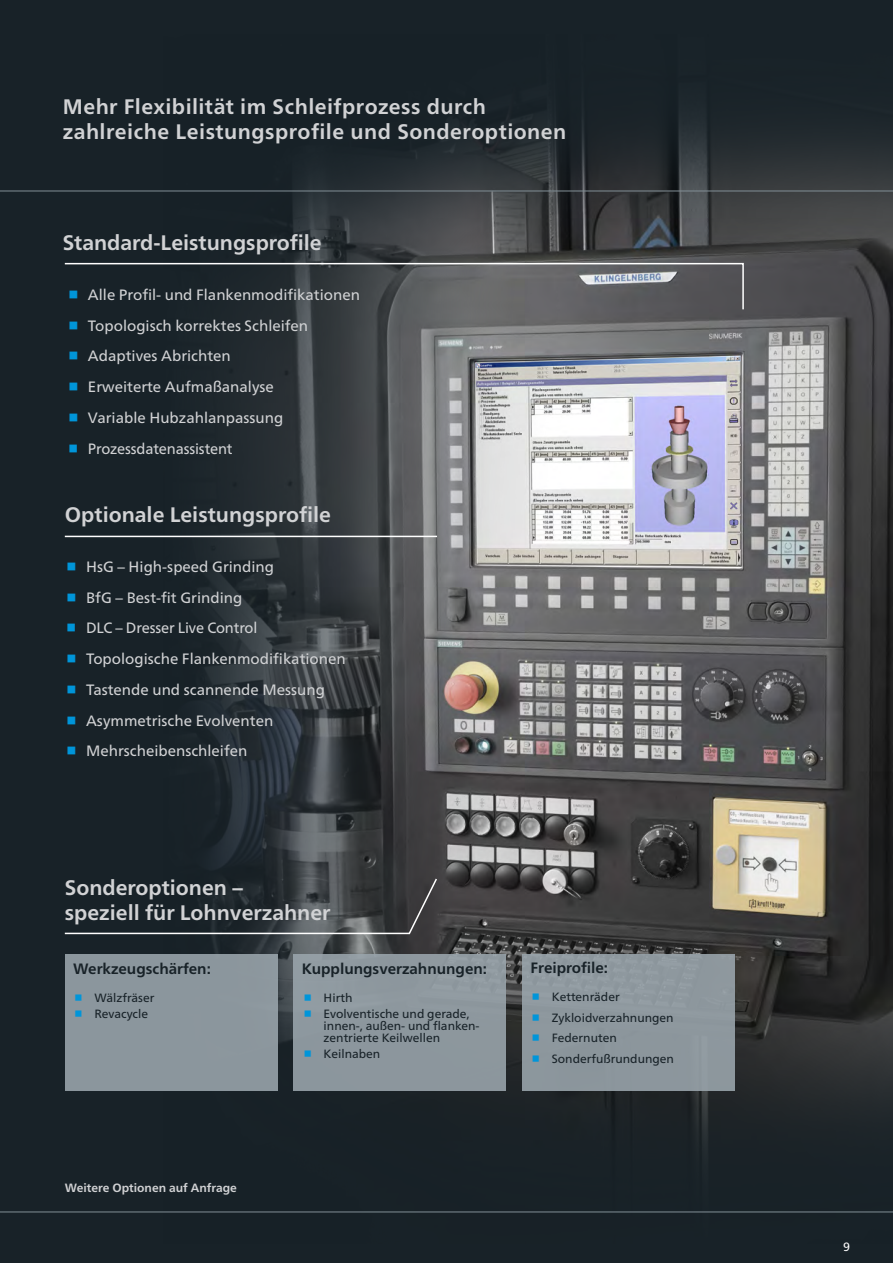
<style>
.page{position:relative;width:893px;height:1263px;background:#182228}
.page>*{position:absolute;margin:0;border:0;box-sizing:border-box;transform-origin:0 0}
.t1{font:700 21px/25.2px "Frutiger Neue LTW1 G";color:#d1d2d4}
.t2{font:700 21px/25.2px "Frutiger Neue LTW1 G";letter-spacing:.025em;color:#d1d2d4}
.t3{font:15px/30.8px "Frutiger Neue LTW1 G";color:#d1d2d4}
.t4{font:700 15px "Frutiger Neue LTW1 G";color:#182228}
.t5{font:12px/20.5px "Frutiger Neue LTW1 G";color:#182228}
.t6{font:700 12px "Frutiger Neue LTW1 G";color:#d1d2d4}
.t7{font:12px "Frutiger Neue LTW1 G";color:#fff}
</style>
<div class="page">
<img style="left:156px;top:113px;width:737px;height:1100px">
<div style="left:65px;top:954px;width:212px;height:136px;background:#8b969d"></div>
<hr style="left:0;top:1211px;width:893px;height:1px;background:#828f96">
<hr style="left:0;top:191px;width:893px;height:1px;background:#828f96">
<div style="left:293px;top:954px;width:213px;height:136px;background:#8d979d"></div>
<div style="left:522px;top:954px;width:213px;height:136px;background:#8d979d"></div>
<svg style="left:64px;top:877px;width:374px;height:58px"></svg>
<hr style="left:65px;top:536px;width:372px;height:1px;background:#fff">
<svg style="left:64px;top:262px;width:681px;height:49px"></svg>
<h1 class="t2" style="left:63px;top:94px;width:505px">Mehr Flexibilität im Schleifprozess durch zahlreiche Leistungsprofile und Sonderoptionen</h1>
<h1 class="t1" style="left:63px;top:230px;width:261px">Standard-Leistungsprofile</h1>
<p class="t3" style="left:88px;top:279px;width:273px">Alle Profil- und Flankenmodifikationen<br>Topologisch korrektes Schleifen<br>Adaptives Abrichten<br>Erweiterte Aufmaßanalyse<br>Variable Hubzahlanpassung<br>Prozessdatenassistent</p>
<h1 class="t1" style="left:65px;top:502px;width:268px">Optionale Leistungsprofile</h1>
<p class="t3" style="left:86px;top:551px;width:261px">HsG – High-speed Grinding<br>BfG – Best-fit Grinding<br>DLC – Dresser Live Control<br>Topologische Flankenmodifikationen<br>Tastende und scannende Messung<br>Asymmetrische Evolventen<br>Mehrscheibenschleifen</p>
<h1 class="t1" style="left:65px;top:875px;width:267px">Sonderoptionen –<br>speziell für Lohnverzahner</h1>
<p class="t4" style="left:302px;top:959px;width:187px">Kupplungsverzahnungen:</p>
<p class="t5" style="left:324px;top:989px;width:147px;line-height:16.2px">Hirth<br>Evolventische und gerade,</p>
<p class="t5" style="left:324px;top:1019px;width:158px;line-height:12px">innen-, außen- und flanken&shy;zentrierte Keilwellen</p>
<p class="t5" style="left:324px;top:1043px;width:58px">Keilnaben</p>
<p class="t4" style="left:73px;top:959px;width:139px">Werkzeugschärfen:</p>
<p class="t5" style="left:94px;top:989px;width:62px;line-height:16.2px">Wälzfräser<br>Revacycle</p>
<p class="t4" style="left:531px;top:959px;width:79px">Freiprofile:</p>
<p class="t5" style="left:552px;top:986px;width:124px">Kettenräder<br>Zykloidverzahnungen<br>Federnuten<br>Sonderfußrundungen</p>
<p class="t6" style="left:65px;top:1180px;width:174px">Weitere Optionen auf Anfrage</p>
<p class="t7" style="left:843px;top:1240px;width:8px">9</p>
</div>
